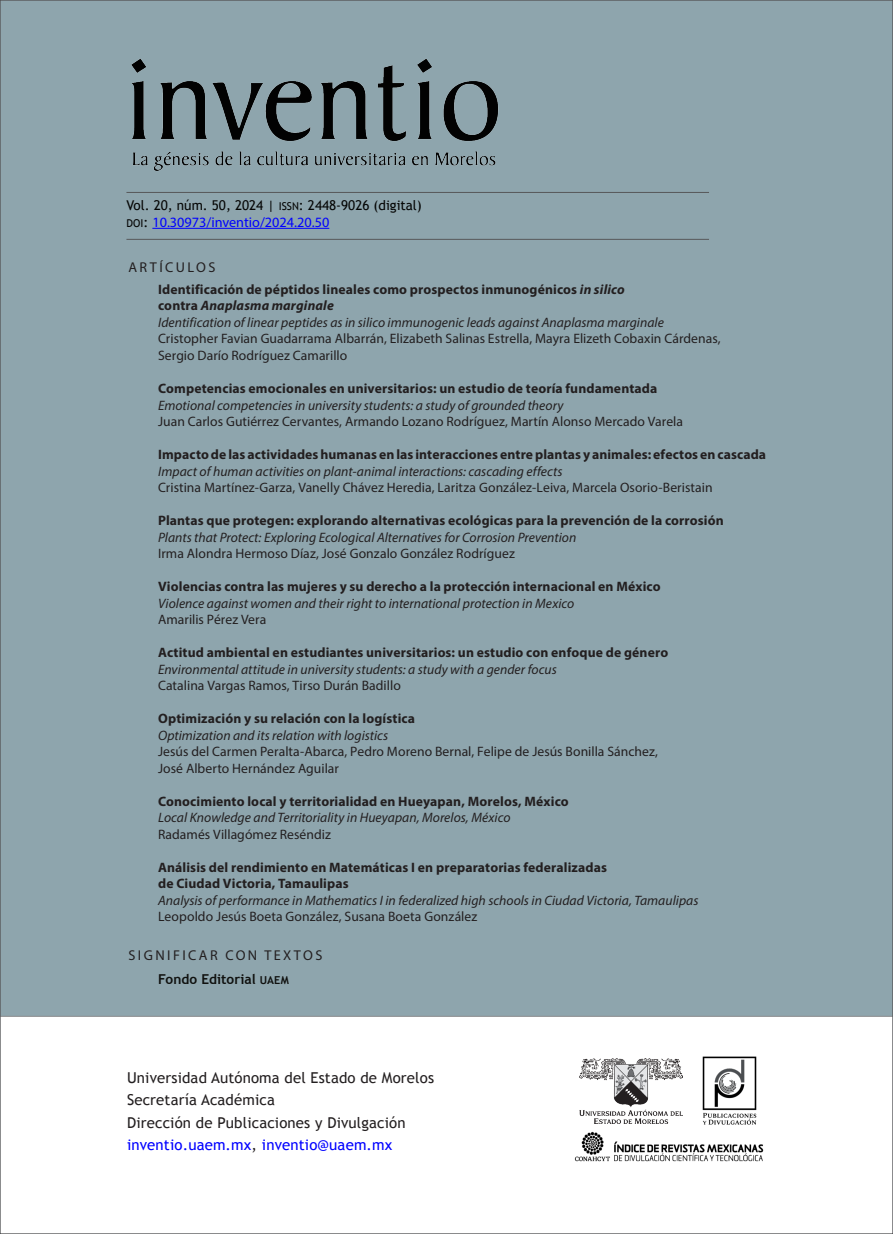
<style>
.page{position:relative;width:893px;height:1234px;background:#fff}
.page>*{position:absolute;margin:0;border:0;box-sizing:border-box;transform-origin:0 0}
.t1{font:15px "Trebuchet MS";letter-spacing:.01em;color:#231f20}
.t2{font:15px "Trebuchet MS";letter-spacing:.01em;color:#00f}
.Edicion{font:14.25px "Myriad Pro";color:#00f}
.sección{font:14.25px "Myriad Pro";letter-spacing:.17em;color:#231f20}
.txt_primero{font:700 13.65px "Myriad Pro";letter-spacing:.01em;color:#231f20}
.txt_primero-2{font:italic 13.65px "Myriad Pro";color:#231f20}
.txt_primero-3{font:13.65px "Myriad Pro";letter-spacing:.005em;color:#231f20}
.txt_primero-4{font:italic 700 13.65px "Myriad Pro";letter-spacing:.01em;color:#231f20}
.autor{font:700 13.65px "Trebuchet MS";color:#10110f}
.Edicion-2{font:13.5px "Trebuchet MS";color:#050605}
.s1{font-family:"Trebuchet MS SC800";font-size:10.8px}
.s2{font-family:"Trebuchet MS SC800";font-size:10.8px;color:#050605}
.s3{font-family:"Trebuchet MS";font-size:13.5px;color:#050605}
.s4{font-style:italic}
.s5{font-style:normal}
.s6{font-family:"Trebuchet MS Bold SC800";font-weight:400;font-size:10.95px}
.s7{color:#231f20}
</style>
<div class="page">
<div style="left:2px;top:2px;width:889px;height:1014px;background:#8ea5ad"></div>
<hr style="left:152px;top:228px;width:177px;height:1px;background:#00f">
<hr style="left:126px;top:192px;width:583px;height:1px;background:#57585a">
<hr style="left:126px;top:239px;width:583px;height:1px;background:#57585a">
<img style="left:580px;top:1058px;width:102px;height:64px">
<img style="left:702px;top:1056px;width:55px;height:69px">
<img style="left:126px;top:54px;width:378px;height:120px">
<img style="left:574px;top:1131px;width:190px;height:29px">
<p class="Edicion-2" style="left:126px;top:197px;width:297px">Vol. 20, núm. 50, 2024 | <span class="s1">ISSN</span>: 2448-9026 (digital)</p>
<p class="Edicion" style="left:126px;top:213px;width:204px"><span class="s2">DOI</span><span class="s3">:</span> 10.30973/inventio/2024.20.50</p>
<p class="sección" style="left:128px;top:258px;width:88px">ARTÍCULOS</p>
<p class="txt_primero" style="left:158px;top:280px;width:468px">Identificación de péptidos lineales como prospectos inmunogénicos <span class="s4">in silico</span></p>
<p class="txt_primero-4" style="left:158px;top:297px;width:177px"><span class="s5">contra</span> Anaplasma marginale</p>
<p class="txt_primero-2" style="left:158px;top:314px;width:507px">Identification of linear peptides as in silico immunogenic leads against Anaplasma marginale</p>
<p class="txt_primero-3" style="left:158px;top:330px;width:564px">Cristopher Favian Guadarrama Albarrán, Elizabeth Salinas Estrella, Mayra Elizeth Cobaxin Cárdenas,</p>
<p class="txt_primero-3" style="left:158px;top:347px;width:191px">Sergio Darío Rodríguez Camarillo</p>
<p class="txt_primero" style="left:158px;top:379px;width:501px">Competencias emocionales en universitarios: un estudio de teoría fundamentada</p>
<p class="txt_primero-2" style="left:158px;top:396px;width:407px">Emotional competencies in university students: a study of grounded theory</p>
<p class="txt_primero-3" style="left:158px;top:413px;width:526px">Juan Carlos Gutiérrez Cervantes, Armando Lozano Rodríguez, Martín Alonso Mercado Varela</p>
<p class="txt_primero" style="left:158px;top:445px;width:609px">Impacto de las actividades humanas en las interacciones entre plantas y animales: efectos en cascada</p>
<p class="txt_primero-2" style="left:158px;top:462px;width:406px">Impact of human activities on plant-animal interactions: cascading effects</p>
<p class="txt_primero-3" style="left:158px;top:479px;width:556px">Cristina Martínez-Garza, Vanelly Chávez Heredia, Laritza González-Leiva, Marcela Osorio-Beristain</p>
<p class="txt_primero" style="left:158px;top:511px;width:567px">Plantas que protegen: explorando alternativas ecológicas para la prevención de la corrosión</p>
<p class="txt_primero-2" style="left:158px;top:528px;width:420px">Plants that Protect: Exploring Ecological Alternatives for Corrosion Prevention</p>
<p class="txt_primero-3" style="left:158px;top:545px;width:358px">Irma Alondra Hermoso Díaz, José Gonzalo González Rodríguez</p>
<p class="txt_primero" style="left:158px;top:577px;width:504px">Violencias contra las mujeres y su derecho a la protección internacional en México</p>
<p class="txt_primero-2" style="left:158px;top:594px;width:418px">Violence against women and their right to international protection in Mexico</p>
<p class="txt_primero-3" style="left:158px;top:611px;width:110px">Amarilis Pérez Vera</p>
<p class="txt_primero" style="left:158px;top:643px;width:512px">Actitud ambiental en estudiantes universitarios: un estudio con enfoque de género</p>
<p class="txt_primero-2" style="left:158px;top:660px;width:400px">Environmental attitude in university students: a study with a gender focus</p>
<p class="txt_primero-3" style="left:158px;top:677px;width:244px">Catalina Vargas Ramos, Tirso Durán Badillo</p>
<p class="txt_primero" style="left:158px;top:709px;width:258px">Optimización y su relación con la logística</p>
<p class="txt_primero-2" style="left:158px;top:726px;width:232px">Optimization and its relation with logistics</p>
<p class="txt_primero-3" style="left:158px;top:743px;width:501px">Jesús del Carmen Peralta-Abarca, Pedro Moreno Bernal, Felipe de Jesús Bonilla Sánchez,</p>
<p class="txt_primero-3" style="left:158px;top:759px;width:182px">José Alberto Hernández Aguilar</p>
<p class="txt_primero" style="left:158px;top:792px;width:412px">Conocimiento local y territorialidad en Hueyapan, Morelos, México</p>
<p class="txt_primero-2" style="left:158px;top:809px;width:354px">Local Knowledge and Territoriality in Hueyapan, Morelos, México</p>
<p class="txt_primero-3" style="left:158px;top:825px;width:174px">Radamés Villagómez Reséndiz</p>
<p class="txt_primero" style="left:158px;top:858px;width:450px">Análisis del rendimiento en Matemáticas I en preparatorias federalizadas</p>
<p class="txt_primero" style="left:158px;top:874px;width:192px">de Ciudad Victoria, Tamaulipas</p>
<p class="txt_primero-2" style="left:158px;top:891px;width:542px">Analysis of performance in Mathematics I in federalized high schools in Ciudad Victoria, Tamaulipas</p>
<p class="txt_primero-3" style="left:158px;top:908px;width:321px">Leopoldo Jesús Boeta González, Susana Boeta González</p>
<p class="sección" style="left:128px;top:946px;width:195px">SIGNIFICAR CON TEXTOS</p>
<p class="autor" style="left:158px;top:969px;width:132px">Fondo Editorial <span class="s6">UAEM</span></p>
<p class="t1" style="left:127px;top:1068px;width:309px">Universidad Autónoma del Estado de Morelos</p>
<p class="t1" style="left:127px;top:1090px;width:149px">Secretaría Académica</p>
<p class="t1" style="left:127px;top:1113px;width:280px">Dirección de Publicaciones y Divulgación</p>
<p class="t2" style="left:127px;top:1135px;width:267px">inventio.uaem.mx<span class="s7">,</span> inventio@uaem.mx</p>
</div>
